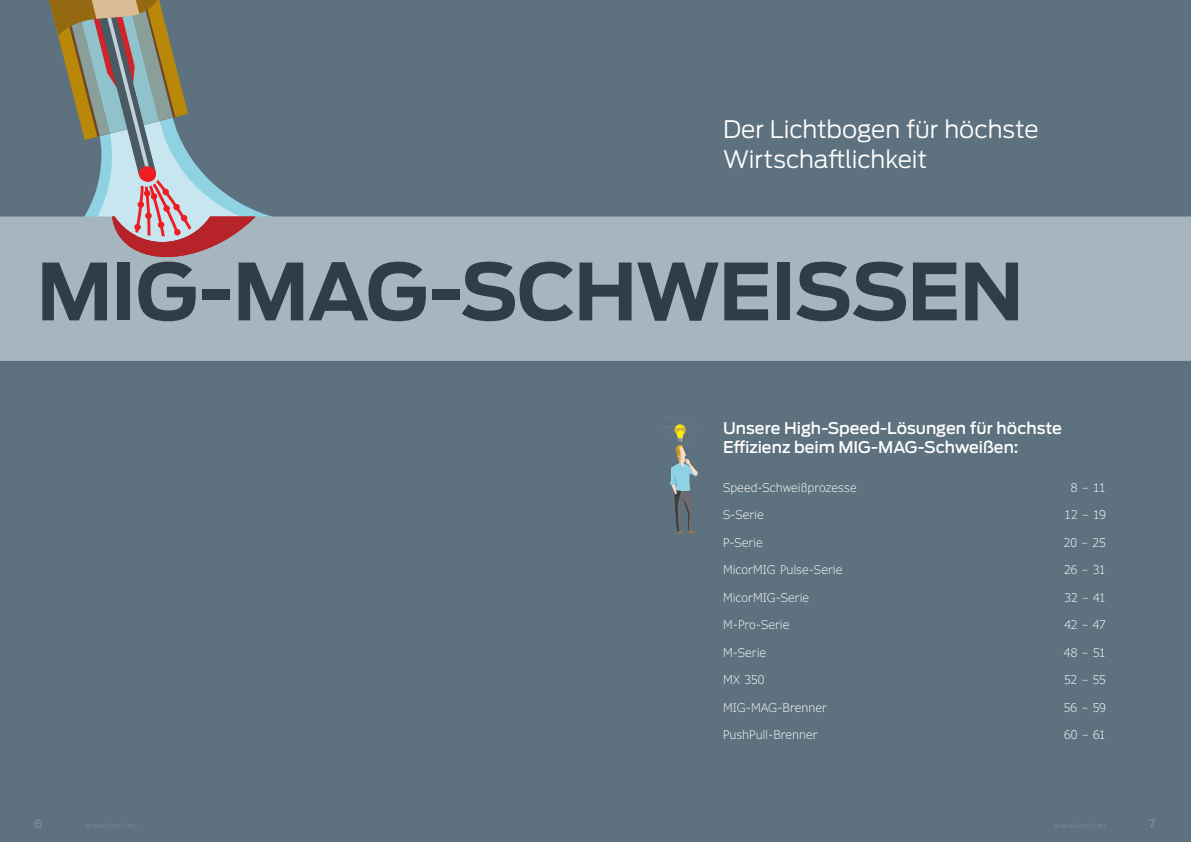
<style>
.page{position:relative;width:1191px;height:842px;background:#5d727e}
.page>*{position:absolute;margin:0;border:0;box-sizing:border-box;transform-origin:0 0}
.t1{font:700 78px "Antenna";letter-spacing:-.02em;color:#303c48}
.t2{font:300 24px/30px "Antenna";letter-spacing:-.005em;color:#fff}
.t3{font:500 16px/19px "Antenna";color:#fff}
.t4{font:300 12px "Verdana Pro";letter-spacing:-.005em;color:#fff}
.t5{font:700 12px "Antenna";color:#748a98}
</style>
<div class="page">
<div style="left:0;top:216px;width:1191px;height:145px;background:#a6b6bf"></div>
<svg style="left:661px;top:417px;width:38px;height:117px"></svg>
<svg style="left:29px;top:0;width:254px;height:273px"></svg>
<h2 class="t2" style="left:723px;top:114px;width:317px">Der Lichtbogen für höchste<br>Wirtschaftlichkeit</h2>
<h1 class="t1" style="left:37px;top:234px;width:988px">MIG-MAG-SCHWEISSEN</h1>
<h3 class="t3" style="left:723px;top:418px;width:340px">Unsere High-Speed-Lösungen für höchste<br>Effizienz beim MIG-MAG-Schweißen:</h3>
<p class="t4" style="left:723px;top:480px;width:135px">Speed-Schweißprozesse</p>
<p class="t4" style="left:723px;top:507px;width:42px">S-Serie</p>
<p class="t4" style="left:723px;top:535px;width:41px">P-Serie</p>
<p class="t4" style="left:723px;top:562px;width:121px">MicorMIG Pulse-Serie</p>
<p class="t4" style="left:723px;top:590px;width:88px">MicorMIG-Serie</p>
<p class="t4" style="left:723px;top:617px;width:68px">M-Pro-Serie</p>
<p class="t4" style="left:723px;top:645px;width:45px">M-Serie</p>
<p class="t4" style="left:723px;top:672px;width:43px">MX 350</p>
<p class="t4" style="left:723px;top:700px;width:105px">MIG-MAG-Brenner</p>
<p class="t4" style="left:723px;top:727px;width:96px">PushPull-Brenner</p>
<p class="t4" style="left:1071px;top:480px;width:36px">8 – 11</p>
<p class="t4" style="left:1064px;top:507px;width:43px">12 – 19</p>
<p class="t4" style="left:1063px;top:535px;width:44px">20 – 25</p>
<p class="t4" style="left:1064px;top:562px;width:43px">26 – 31</p>
<p class="t4" style="left:1064px;top:590px;width:43px">32 – 41</p>
<p class="t4" style="left:1064px;top:617px;width:43px">42 – 47</p>
<p class="t4" style="left:1064px;top:645px;width:43px">48 – 51</p>
<p class="t4" style="left:1064px;top:672px;width:43px">52 – 55</p>
<p class="t4" style="left:1063px;top:700px;width:44px">56 – 59</p>
<p class="t4" style="left:1064px;top:727px;width:43px">60 – 61</p>
<p class="t5" style="left:34px;top:815px;width:10px">6</p>
<p class="t5" style="left:1148px;top:815px;width:9px">7</p>
</div>
